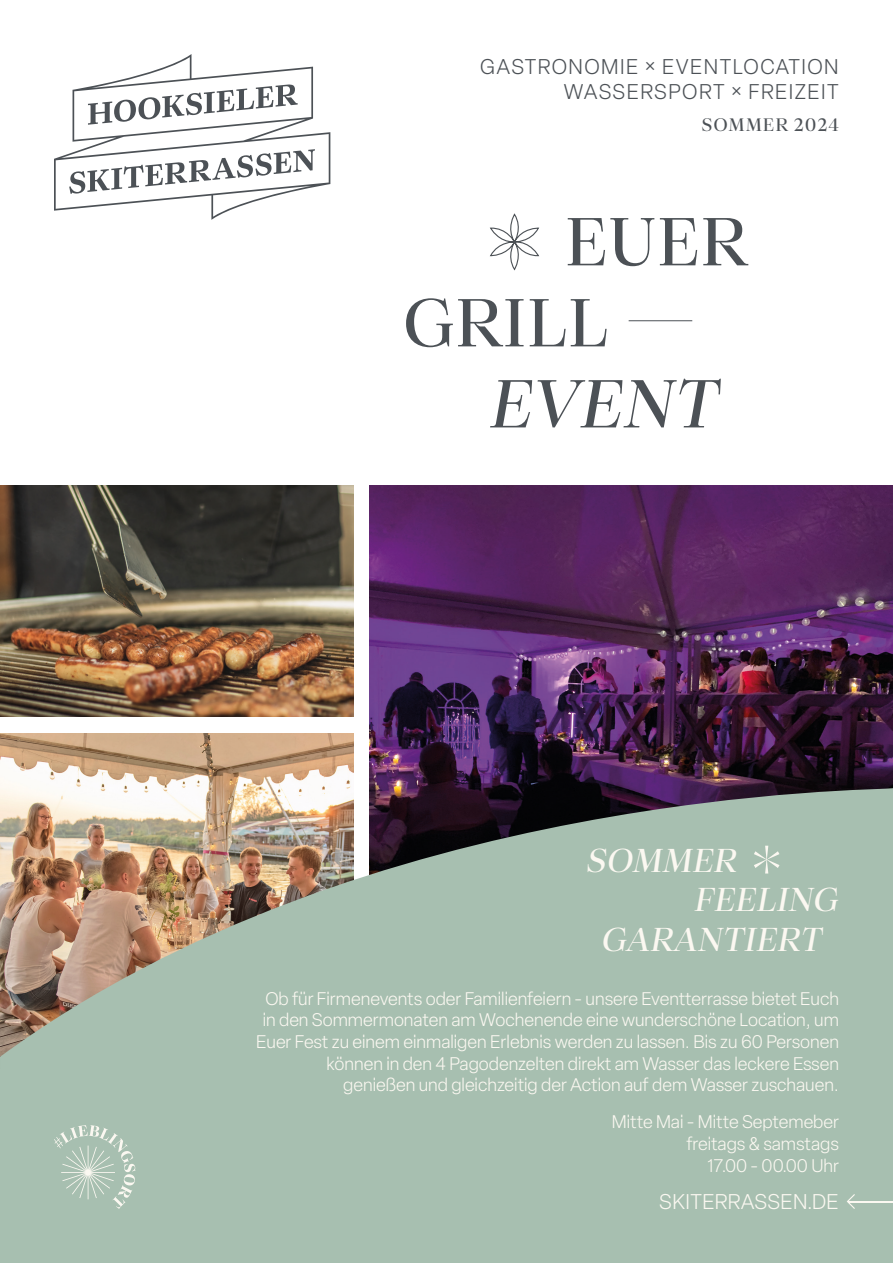
<style>
.page{position:relative;width:893px;height:1263px;background:#fff}
.page>*{position:absolute;margin:0;border:0;box-sizing:border-box;transform-origin:0 0}
.t1{font:67.5px "Palast Display";color:#4c5156}
.t2{font:italic 67.5px "Palast Display";color:#4c5156}
.t3{font:italic 33px "Palast Display";color:#fbf8f1}
.t4{font:300 21px/25.2px "Elza";letter-spacing:.07em;color:#4c5156;text-align:right}
.t5{font:300 21px "Elza";letter-spacing:.02em;color:#fbf8f1}
.t6{font:300 18px/21.6px "Elza";color:#fbf8f1;text-align:right}
.t7{font:18px "Palast Display";letter-spacing:.05em;color:#4c5156}
</style>
<div class="page">
<div style="left:0;top:1198px;width:893px;height:65px;background:#a7bfb0"></div>
<img style="left:0;top:733px;width:354px;height:55px">
<img style="left:370px;top:486px;width:523px;height:302px">
<svg style="left:0;top:788px;width:893px;height:410px;background:#a4b1a2"></svg>
<svg style="left:54px;top:1125px;width:82px;height:84px;background:#b2c7b9"></svg>
<svg style="left:847px;top:1194px;width:8px;height:15px"></svg>
<hr style="left:848px;top:1201px;width:45px;height:1px;background:#fbf8f1">
<svg style="left:54px;top:54px;width:276px;height:166px"></svg>
<svg style="left:88px;top:84px;width:210px;height:41px"></svg>
<svg style="left:69px;top:149px;width:246px;height:45px"></svg>
<hr style="left:629px;top:320px;width:63px;height:1px;background:#4c5156">
<svg style="left:490px;top:213px;width:49px;height:58px"></svg>
<svg style="left:754px;top:846px;width:25px;height:27px"></svg>
<img style="left:0;top:486px;width:354px;height:231px">
<p class="t4" style="left:480px;top:54px;width:360px">GASTRONOMIE × EVENTLOCATION<br>WASSERSPORT × FREIZEIT</p>
<p class="t7" style="left:701px;top:112px;width:139px">SOMMER 2024</p>
<p class="t1" style="left:565px;top:193px;width:185px">EUER</p>
<p class="t1" style="left:403px;top:275px;width:208px">GRILL</p>
<p class="t2" style="left:487px;top:356px;width:246px">EVENT</p>
<p class="t3" style="left:585px;top:836px;width:160px">SOMMER</p>
<p class="t3" style="left:693px;top:876px;width:153px">FEELING</p>
<p class="t3" style="left:600px;top:916px;width:230px">GARANTIERT</p>
<p class="t6" style="left:256px;top:987px;width:584px">Ob für Firmenevents oder Familienfeiern - unsere Eventterrasse bietet Euch in den Sommermonaten am Wochenende eine wunderschöne Location, um Euer Fest zu einem einmaligen Erlebnis werden zu lassen. Bis zu 60 Personen können in den 4 Pagodenzelten direkt am Wasser das leckere Essen</p>
<p class="t6" style="left:343px;top:1074px;width:497px">genießen und gleichzeitig der Action auf dem Wasser zuschauen.</p>
<p class="t6" style="left:612px;top:1111px;width:229px">Mitte Mai - Mitte Septemeber freitags &amp; samstags</p>
<p class="t6" style="left:708px;top:1154px;width:133px">17.00 - 00.00 Uhr</p>
<p class="t5" style="left:659px;top:1188px;width:181px">SKITERRASSEN.DE</p>
</div>
